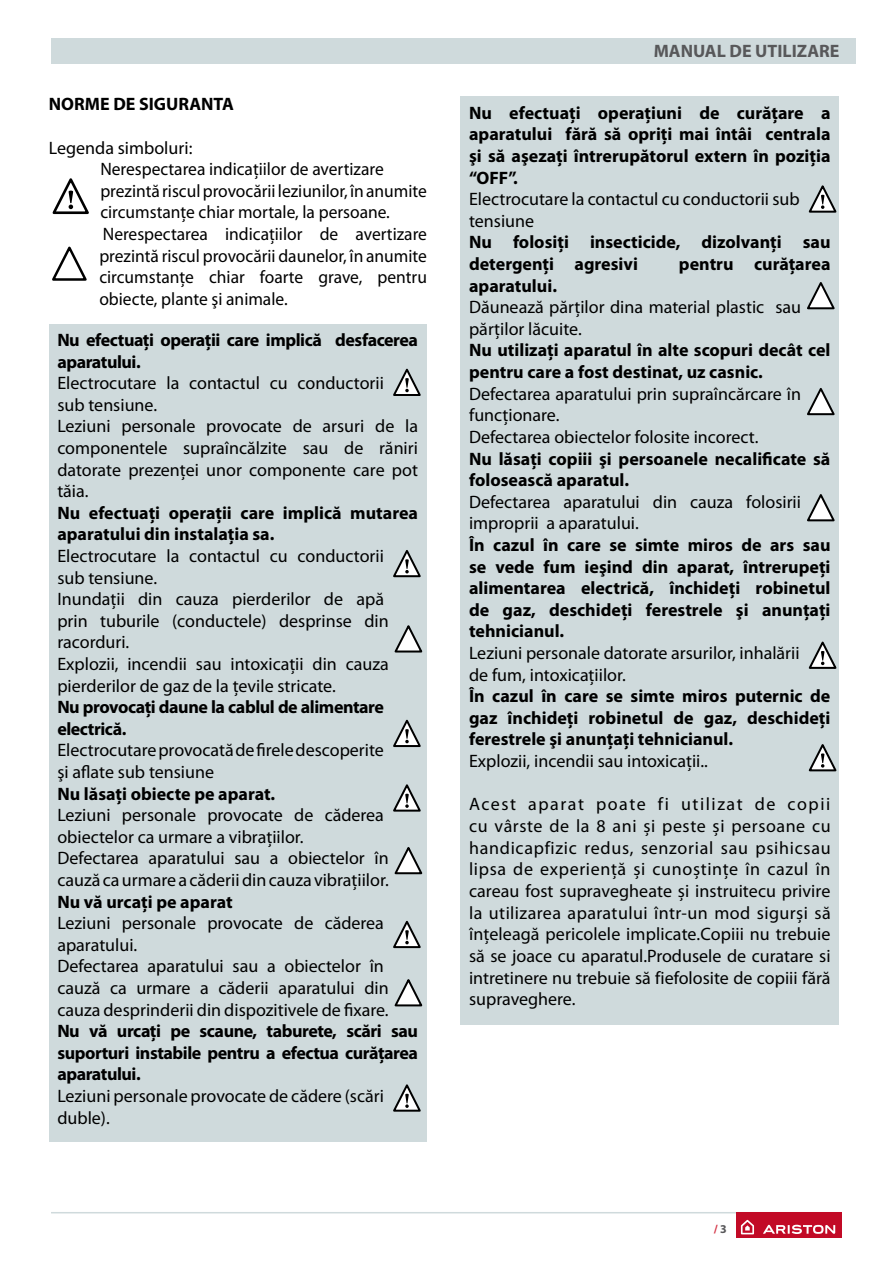
<style>
.page{position:relative;width:893px;height:1263px;background:#fff}
.page>*{position:absolute;margin:0;border:0;box-sizing:border-box;transform-origin:0 0}
.t1{font:18px/21.6px "Myriad Pro";color:#000}
.t2{font:700 18px/21.6px "Myriad Pro";color:#000}
.t3{font:700 18px/21.6px "Myriad Pro";letter-spacing:-.025em;color:#000}
.t4{font:700 18px "Myriad Pro";color:#58585a}
.t5{font:700 12px "Myriad Pro";color:#d43345}
.s1{color:#58585a}
</style>
<div class="page">
<hr style="left:51px;top:1212px;width:791px;height:1px;background:#cfdadc">
<div style="left:736px;top:1212px;width:106px;height:26px;background:#c20a26"></div>
<svg style="left:741px;top:1220px;width:13px;height:14px"></svg>
<svg style="left:763px;top:1225px;width:72px;height:9px"></svg>
<div style="left:51px;top:38px;width:804px;height:26px;background:#cfdadc"></div>
<div style="left:49px;top:324px;width:378px;height:817px;background:#cfdadc"></div>
<div style="left:461px;top:97px;width:378px;height:928px;background:#cfdadc"></div>
<svg style="left:52px;top:178px;width:37px;height:37px"></svg>
<svg style="left:52px;top:246px;width:35px;height:35px"></svg>
<svg style="left:807px;top:282px;width:28px;height:28px"></svg>
<svg style="left:807px;top:388px;width:28px;height:28px"></svg>
<svg style="left:807px;top:494px;width:28px;height:28px"></svg>
<svg style="left:394px;top:625px;width:28px;height:28px"></svg>
<svg style="left:394px;top:847px;width:28px;height:28px"></svg>
<svg style="left:394px;top:979px;width:28px;height:28px"></svg>
<svg style="left:393px;top:368px;width:28px;height:28px"></svg>
<svg style="left:808px;top:185px;width:29px;height:28px"></svg>
<svg style="left:808px;top:641px;width:29px;height:28px"></svg>
<svg style="left:808px;top:744px;width:29px;height:28px"></svg>
<svg style="left:393px;top:550px;width:28px;height:28px"></svg>
<svg style="left:393px;top:784px;width:28px;height:28px"></svg>
<svg style="left:393px;top:920px;width:28px;height:29px"></svg>
<svg style="left:393px;top:1084px;width:28px;height:28px"></svg>
<svg style="left:393px;top:719px;width:28px;height:29px"></svg>
<p class="t2" style="left:49px;top:94px;width:187px">NORME DE SIGURANTA</p>
<p class="t1" style="left:99px;top:137px;width:329px;text-indent:-51px">Legenda simboluri:<br>Nerespectarea indicațiilor de avertizare prezintă riscul provocării leziunilor, în anumite circumstanțe chiar mortale, la persoane.<br>Nerespectarea indicaţiilor de avertizare prezintă riscul provocării daunelor, în anumite circumstanţe chiar foarte grave, pentru obiecte, plante şi animale.</p>
<p class="t3" style="left:57px;top:329px;width:362px">Nu efectuaţi operaţii care implică desfacerea aparatului.</p>
<p class="t1" style="left:57px;top:373px;width:362px">Electrocutare la contactul cu conductorii<br>sub tensiune.<br>Leziuni personale provocate de arsuri de la componentele supraîncălzite sau de răniri datorate prezenţei unor componente care pot tăia.</p>
<p class="t2" style="left:57px;top:502px;width:362px">Nu efectuaţi operaţii care implică mutarea aparatului din instalaţia sa.</p>
<p class="t1" style="left:57px;top:545px;width:333px">Electrocutare la contactul cu conductorii sub tensiune.<br>Inundaţii din cauza pierderilor de apă prin tuburile (conductele) desprinse din racorduri.<br>Explozii, incendii sau intoxicaţii din cauza pierderilor de gaz de la ţevile stricate.</p>
<p class="t3" style="left:57px;top:696px;width:328px">Nu provocaţi daune la cablul de alimentare electrică.</p>
<p class="t1" style="left:57px;top:740px;width:328px">Electrocutare provocată de fi rele descoperite şi aflate sub tensiune</p>
<p class="t2" style="left:57px;top:783px;width:219px">Nu lăsaţi obiecte pe aparat.</p>
<p class="t1" style="left:57px;top:805px;width:333px">Leziuni personale provocate de căderea obiectelor ca urmare a vibraţiilor.<br>Defectarea aparatului sau a obiectelor în cauză ca urmare a căderii din cauza vibraţiilor.</p>
<p class="t2" style="left:57px;top:891px;width:177px">Nu vă urcaţi pe aparat</p>
<p class="t1" style="left:57px;top:913px;width:333px">Leziuni personale provocate de căderea aparatului.<br>Defectarea aparatului sau a obiectelor în cauză ca urmare a căderii aparatului din cauza desprinderii din dispozitivele de fixare.</p>
<p class="t2" style="left:57px;top:1020px;width:362px;text-align:justify">Nu vă urcaţi pe scaune, taburete, scări sau suporturi instabile pentru a efectua curăţarea aparatului.</p>
<p class="t1" style="left:57px;top:1085px;width:328px">Leziuni personale provocate de cădere (scări duble).</p>
<p class="t4" style="left:654px;top:41px;width:187px">MANUAL DE UTILIZARE</p>
<p class="t2" style="left:469px;top:102px;width:363px;text-align:justify">Nu efectuaţi operaţiuni de curăţare a aparatului fără să opriţi mai întâi centrala şi să aşezaţi întrerupătorul extern în poziţia “OFF”.</p>
<p class="t1" style="left:469px;top:189px;width:332px">Electrocutare la contactul cu conductorii sub tensiune</p>
<p class="t2" style="left:469px;top:232px;width:363px">Nu folosiţi insecticide, dizolvanţi sau detergenţi agresivi</p>
<p class="t2" style="left:679px;top:253px;width:153px">pentru curăţarea</p>
<p class="t2" style="left:469px;top:275px;width:89px">aparatului.</p>
<p class="t1" style="left:469px;top:297px;width:333px">Dăunează părţilor dina material plastic sau părţilor lăcuite.</p>
<p class="t2" style="left:469px;top:340px;width:363px">Nu utilizaţi aparatul în alte scopuri decât cel pentru care a fost destinat, uz casnic.</p>
<p class="t1" style="left:469px;top:383px;width:333px">Defectarea aparatului prin supraîncărcare în funcţionare.<br>Defectarea obiectelor folosite incorect.</p>
<p class="t2" style="left:469px;top:448px;width:363px">Nu lăsaţi copiii şi persoanele necalificate să folosească aparatul.</p>
<p class="t1" style="left:469px;top:491px;width:333px">Defectarea aparatului din cauza folosirii improprii a aparatului.</p>
<p class="t2" style="left:469px;top:534px;width:363px;text-align:justify">În cazul în care se simte miros de ars sau se vede fum ieşind din aparat, întrerupeţi alimentarea electrică, închideţi robinetul de gaz, deschideţi ferestrele şi anunţaţi tehnicianul.</p>
<p class="t1" style="left:469px;top:642px;width:332px">Leziuni personale datorate arsurilor, inhalării de fum, intoxicaţiilor.</p>
<p class="t2" style="left:469px;top:685px;width:363px;text-align:justify">În cazul în care se simte miros puternic de gaz închideţi robinetul de gaz, deschideţi ferestrele şi anunţaţi tehnicianul.</p>
<p class="t1" style="left:469px;top:750px;width:240px">Explozii, incendii sau intoxicaţii..</p>
<p class="t1" style="left:469px;top:794px;width:363px;text-align:justify">Acest aparat poate fi utilizat de copii cu vârste de la 8 ani și peste și persoane cu handicapfizic redus, senzorial sau psihicsau lipsa de experiență și cunoștințe în cazul în careau fost supravegheate și instruitecu privire la utilizarea aparatului într-un mod sigurși să înțeleagă pericolele implicate.Copiii nu trebuie să se joace cu aparatul.Produsele de curatare si intretinere nu trebuie să fiefolosite de copiii fără supraveghere.</p>
<p class="t5" style="left:714px;top:1222px;width:15px">/ <span class="s1">3</span></p>
</div>
